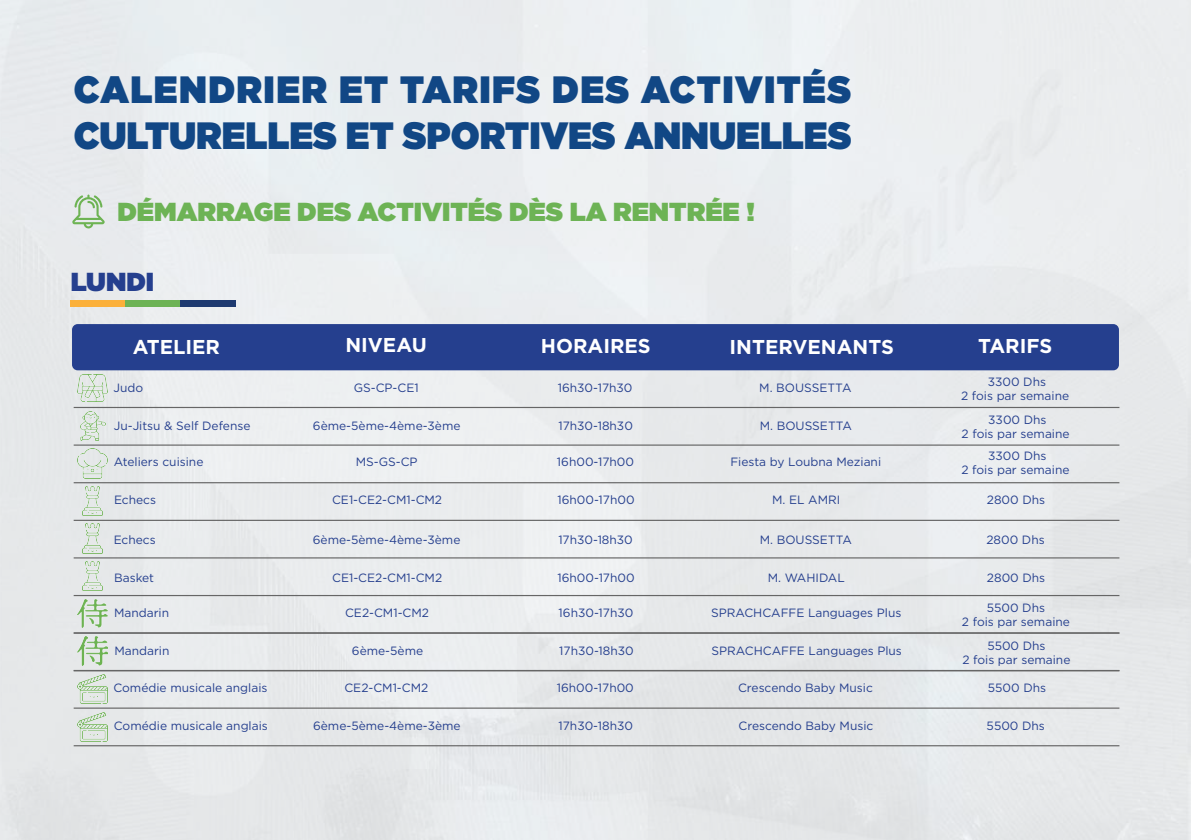
<style>
.page{position:relative;width:1191px;height:840px;background:#fff}
.page>*{position:absolute;margin:0;border:0;box-sizing:border-box;transform-origin:0 0}
.t1{font:900 38px/46px "Gotham";color:#114785;scale:.94 1}
.t2{font:900 26px "Gotham";color:#6db355}
.t3{font:900 26px "Gotham";color:#253f8e}
.t4{font:700 20px "Gotham";color:#fff}
.t5{font:12px/14px "Gotham";color:#253f8e;text-align:center}
</style>
<div class="page">
<div style="left:0;top:0;width:1190px;height:839px;background:#e8ebed"></div>
<hr style="left:74px;top:406px;width:1045px;height:2px;background:#666">
<hr style="left:74px;top:444px;width:1045px;height:1px;background:#666">
<hr style="left:74px;top:482px;width:1045px;height:1px;background:#666">
<hr style="left:74px;top:519px;width:1045px;height:1px;background:#666">
<hr style="left:74px;top:557px;width:1045px;height:1px;background:#666">
<hr style="left:74px;top:594px;width:1045px;height:1px;background:#666">
<hr style="left:74px;top:669px;width:1045px;height:2px;background:#666">
<hr style="left:74px;top:632px;width:1045px;height:1px;background:#666">
<hr style="left:74px;top:707px;width:1045px;height:1px;background:#666">
<hr style="left:74px;top:744px;width:1045px;height:2px;background:#666">
<div style="left:72px;top:324px;width:1047px;height:46px;background:#253f8e;border-radius:6px"></div>
<div style="left:71px;top:300px;width:55px;height:6px;background:#fbb03a"></div>
<div style="left:126px;top:300px;width:55px;height:6px;background:#6db355"></div>
<div style="left:181px;top:300px;width:55px;height:6px;background:#1e3a70"></div>
<img style="left:78px;top:374px;width:29px;height:27px">
<img style="left:80px;top:411px;width:25px;height:29px">
<img style="left:78px;top:448px;width:29px;height:30px">
<img style="left:83px;top:486px;width:20px;height:29px">
<img style="left:83px;top:523px;width:20px;height:30px">
<img style="left:83px;top:561px;width:20px;height:29px">
<img style="left:78px;top:599px;width:29px;height:28px">
<img style="left:78px;top:636px;width:29px;height:29px">
<img style="left:78px;top:674px;width:29px;height:29px">
<img style="left:78px;top:711px;width:29px;height:29px">
<svg style="left:72px;top:194px;width:33px;height:35px"></svg>
<h1 class="t1" style="left:74px;top:66px;width:829px">CALENDRIER ET TARIFS DES ACTIVITÉS<br>CULTURELLES ET SPORTIVES ANNUELLES</h1>
<h2 class="t2" style="left:117px;top:193px;width:639px">DÉMARRAGE DES ACTIVITÉS DÈS LA RENTRÉE !</h2>
<h2 class="t3" style="left:71px;top:262px;width:85px">LUNDI</h2>
<h3 class="t4" style="left:133px;top:333px;width:89px">ATELIER</h3>
<h3 class="t4" style="left:345px;top:331px;width:83px">NIVEAU</h3>
<h3 class="t4" style="left:541px;top:332px;width:111px">HORAIRES</h3>
<h3 class="t4" style="left:729px;top:333px;width:166px">INTERVENANTS</h3>
<h3 class="t4" style="left:978px;top:333px;width:76px">TARIFS</h3>
<p class="t5" style="left:113px;top:380px;width:31px">Judo</p>
<p class="t5" style="left:354px;top:380px;width:66px">GS-CP-CE1</p>
<p class="t5" style="left:558px;top:380px;width:76px">16h30-17h30</p>
<p class="t5" style="left:759px;top:380px;width:94px">M. BOUSSETTA</p>
<p class="t5" style="left:961px;top:374px;width:110px">3300 Dhs<br>2 fois par semaine</p>
<p class="t5" style="left:114px;top:418px;width:138px">Ju-Jitsu &amp; Self Defense</p>
<p class="t5" style="left:313px;top:418px;width:149px">6ème-5ème-4ème-3ème</p>
<p class="t5" style="left:558px;top:418px;width:76px">17h30-18h30</p>
<p class="t5" style="left:759px;top:418px;width:94px">M. BOUSSETTA</p>
<p class="t5" style="left:961px;top:412px;width:110px">3300 Dhs<br>2 fois par semaine</p>
<p class="t5" style="left:114px;top:453px;width:91px">Ateliers cuisine</p>
<p class="t5" style="left:356px;top:453px;width:63px">MS-GS-CP</p>
<p class="t5" style="left:557px;top:453px;width:79px">16h00-17h00</p>
<p class="t5" style="left:730px;top:453px;width:152px">Fiesta by Loubna Meziani</p>
<p class="t5" style="left:961px;top:448px;width:110px">3300 Dhs<br>2 fois par semaine</p>
<p class="t5" style="left:114px;top:491px;width:44px">Echecs</p>
<p class="t5" style="left:332px;top:491px;width:111px">CE1-CE2-CM1-CM2</p>
<p class="t5" style="left:557px;top:491px;width:79px">16h00-17h00</p>
<p class="t5" style="left:772px;top:491px;width:70px">M. EL AMRI</p>
<p class="t5" style="left:987px;top:491px;width:60px">2800 Dhs</p>
<p class="t5" style="left:114px;top:532px;width:44px">Echecs</p>
<p class="t5" style="left:313px;top:532px;width:149px">6ème-5ème-4ème-3ème</p>
<p class="t5" style="left:558px;top:532px;width:76px">17h30-18h30</p>
<p class="t5" style="left:759px;top:532px;width:94px">M. BOUSSETTA</p>
<p class="t5" style="left:986px;top:532px;width:60px">2800 Dhs</p>
<p class="t5" style="left:114px;top:570px;width:42px">Basket</p>
<p class="t5" style="left:332px;top:570px;width:111px">CE1-CE2-CM1-CM2</p>
<p class="t5" style="left:557px;top:570px;width:79px">16h00-17h00</p>
<p class="t5" style="left:768px;top:570px;width:78px">M. WAHIDAL</p>
<p class="t5" style="left:987px;top:570px;width:60px">2800 Dhs</p>
<p class="t5" style="left:114px;top:605px;width:57px">Mandarin</p>
<p class="t5" style="left:345px;top:605px;width:85px">CE2-CM1-CM2</p>
<p class="t5" style="left:558px;top:605px;width:76px">16h30-17h30</p>
<p class="t5" style="left:711px;top:605px;width:192px">SPRACHCAFFE Languages Plus</p>
<p class="t5" style="left:962px;top:599px;width:110px">5500 Dhs<br>2 fois par semaine</p>
<p class="t5" style="left:114px;top:643px;width:57px">Mandarin</p>
<p class="t5" style="left:352px;top:643px;width:73px">6ème-5ème</p>
<p class="t5" style="left:559px;top:643px;width:76px">17h30-18h30</p>
<p class="t5" style="left:711px;top:643px;width:192px">SPRACHCAFFE Languages Plus</p>
<p class="t5" style="left:962px;top:637px;width:110px">5500 Dhs<br>2 fois par semaine</p>
<p class="t5" style="left:113px;top:680px;width:155px">Comédie musicale anglais</p>
<p class="t5" style="left:344px;top:680px;width:85px">CE2-CM1-CM2</p>
<p class="t5" style="left:557px;top:680px;width:79px">16h00-17h00</p>
<p class="t5" style="left:738px;top:680px;width:136px">Crescendo Baby Music</p>
<p class="t5" style="left:988px;top:680px;width:60px">5500 Dhs</p>
<p class="t5" style="left:114px;top:718px;width:155px">Comédie musicale anglais</p>
<p class="t5" style="left:313px;top:718px;width:149px">6ème-5ème-4ème-3ème</p>
<p class="t5" style="left:558px;top:718px;width:76px">17h30-18h30</p>
<p class="t5" style="left:738px;top:718px;width:136px">Crescendo Baby Music</p>
<p class="t5" style="left:986px;top:718px;width:60px">5500 Dhs</p>
</div>
